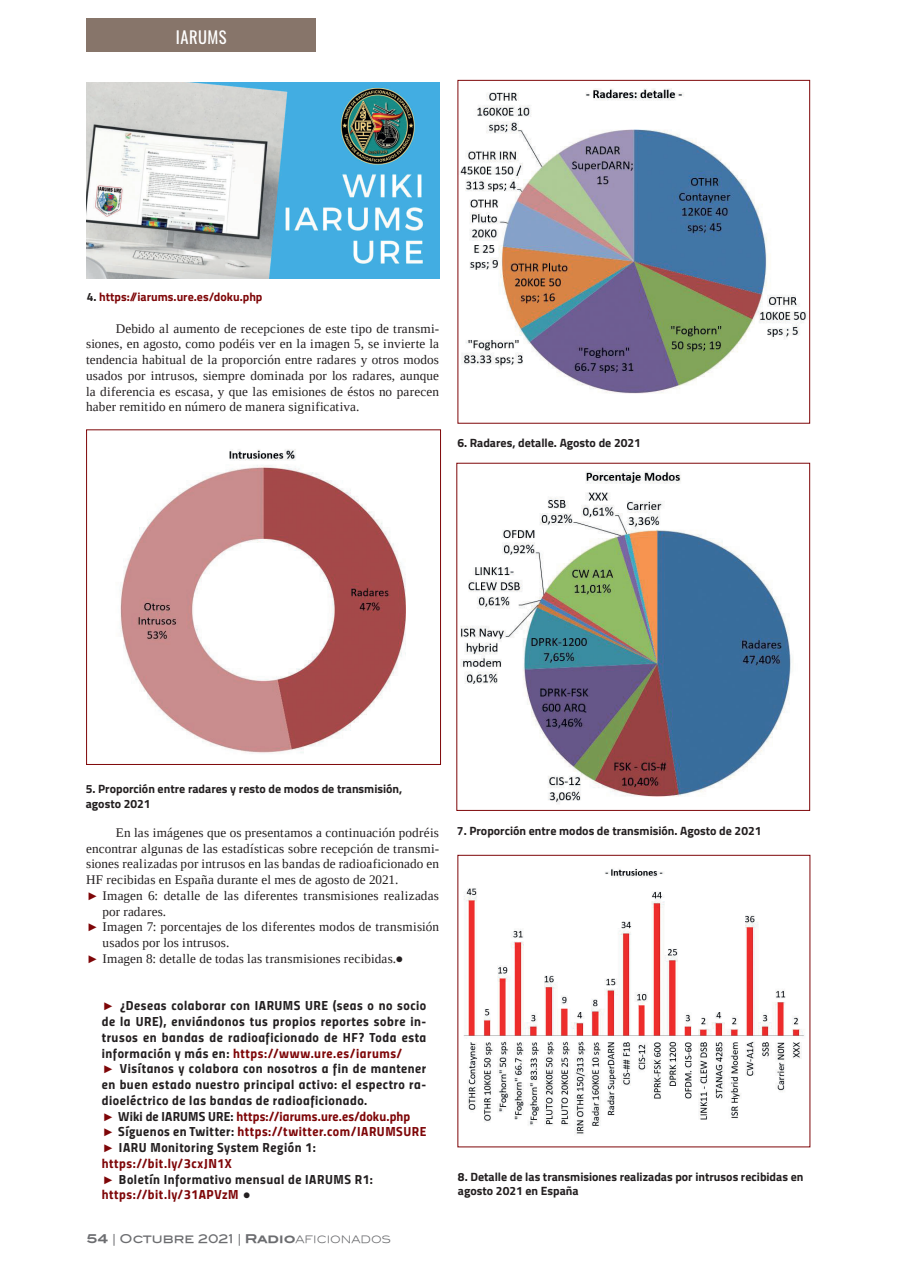
<style>
.page{position:relative;width:897px;height:1267px;background:#fff}
.page>*{position:absolute;margin:0;border:0;box-sizing:border-box;transform-origin:0 0}
.t1{font:16.5px "Oswald";letter-spacing:.03em;color:#fff}
.TXT_articles{font:13.2px/15.8px "Tinos";letter-spacing:.01em;color:#231f20;text-align:justify}
.TXT_articles-2{font:13.2px/15.8px "Titillium Bold Upright";letter-spacing:.04em;color:#231f20;text-align:justify}
.TXT_articles-3{font:13.2px "Titillium Bold Upright";letter-spacing:.035em;color:#7e0608}
.TXT_articles-4{font:13.2px "Titillium Bold Upright";letter-spacing:.01em;color:#7e0608}
.t2{font:700 12px/14.4px "Titillium";color:#231f20}
.t3{font:700 12px "Titillium";color:#7e0608}
.t4{font:12px "Blair Md ITCTT Medium";color:#6c6d70}
.s1{color:#231f20}
.s2{color:#7e0608}
.s3{font-family:"Tinos";color:#7e0608}
.s4{font-family:"Tinos"}
.s5{font-family:"Tinos";color:#231f20}
.s6{font-family:"Blair ITCTT Bold"}
.s7{font-family:"Bitter"}
.s8{font-family:"Blair ITCTT Light"}
</style>
<div class="page">
<div style="left:86px;top:18px;width:230px;height:33px;background:#87756a"></div>
<img style="left:86px;top:83px;width:353px;height:195px">
<img style="left:120px;top:449px;width:286px;height:305px">
<div style="left:86px;top:429px;width:355px;height:336px;border:1px solid #7e0608"></div>
<img style="left:460px;top:88px;width:347px;height:306px">
<div style="left:457px;top:80px;width:353px;height:343px;border:1px solid #7e0608"></div>
<img style="left:460px;top:471px;width:333px;height:333px">
<img style="left:463px;top:868px;width:342px;height:267px">
<p class="t1" style="left:176px;top:22px;width:52px">IARUMS</p>
<p class="t3" style="left:87px;top:288px;width:177px"><span class="s1">4.</span> https://iarums.ure.es/doku.php</p>
<p class="TXT_articles" style="left:86px;top:320px;width:354px;text-indent:30px">Debido al aumento de recepciones de este tipo de transmi&shy;siones, en agosto, como podéis ver en la imagen 5, se invierte la tendencia habitual de la proporción entre radares y otros modos usados por intrusos, siempre dominada por los radares, aunque la diferencia es escasa, y que las emisiones de éstos no parecen haber remitido en número de manera significativa.</p>
<p class="t2" style="left:457px;top:435px;width:185px">6. Radares, detalle. Agosto de 2021</p>
<p class="t2" style="left:86px;top:781px;width:318px">5. Proporción entre radares y resto de modos de transmisión, agosto 2021</p>
<p class="TXT_articles" style="left:86px;top:824px;width:354px;text-indent:30px">En las imágenes que os presentamos a continuación podréis encontrar algunas de las estadísticas sobre recepción de transmi&shy;siones realizadas por intrusos en las bandas de radioaficionado en HF recibidas en España durante el mes de agosto de 2021.</p>
<p class="TXT_articles" style="left:102px;top:887px;width:338px;text-indent:-16px"><span class="s2">►</span> Imagen 6: detalle de las diferentes transmisiones realizadas por radares.</p>
<p class="TXT_articles" style="left:102px;top:919px;width:338px;text-indent:-16px"><span class="s2">►</span> Imagen 7: porcentajes de los diferentes modos de transmisión usados por los intrusos.</p>
<p class="TXT_articles" style="left:86px;top:950px;width:319px"><span class="s2">►</span> Imagen 8: detalle de todas las transmisiones recibidas.●</p>
<p class="TXT_articles-2" style="left:102px;top:996px;width:326px"><span class="s3">►</span> ¿Deseas colaborar con IARUMS URE (seas o no socio de la URE), enviándonos tus propios reportes sobre in&shy;trusos en bandas de radioaficionado de HF? Toda esta información y más en: <span class="s2">https://www.ure.es/iarums/</span></p>
<p class="TXT_articles-2" style="left:102px;top:1059px;width:326px"><span class="s3">►</span> Visítanos y colabora con nosotros a fin de mantener en buen estado nuestro principal activo: el espectro ra&shy;dioeléctrico de las bandas de radioaficionado.</p>
<p class="TXT_articles-4" style="left:102px;top:1105px;width:310px"><span class="s4">►</span> <span class="s1">Wiki de IARUMS URE:</span> https://iarums.ure.es/doku.php</p>
<p class="TXT_articles-3" style="left:102px;top:1121px;width:326px"><span class="s4">►</span> <span class="s1">Síguenos en Twitter:</span> https://twitter.com/IARUMSURE</p>
<p class="TXT_articles-2" style="left:102px;top:1138px;width:215px"><span class="s3">►</span> IARU Monitoring System Región 1:</p>
<p class="TXT_articles-3" style="left:102px;top:1152px;width:131px">https://bit.ly/3cxJN1X</p>
<p class="TXT_articles-2" style="left:102px;top:1170px;width:272px"><span class="s3">►</span> Boletín Informativo mensual de IARUMS R1:</p>
<p class="TXT_articles-3" style="left:102px;top:1184px;width:150px">https://bit.ly/31APVzM <span class="s5">●</span></p>
<p class="t4" style="left:87px;top:1230px;width:306px"><span class="s6">54</span> <span class="s7">|</span> OCTUBRE 2021 <span class="s7">|</span> <span class="s6">Radio</span><span class="s8">AFICIONADOS</span></p>
<p class="t2" style="left:457px;top:822px;width:306px">7. Proporción entre modos de transmisión. Agosto de 2021</p>
<p class="t2" style="left:458px;top:1168px;width:347px">8. Detalle de las transmisiones realizadas por intrusos recibidas en agosto 2021 en España</p>
</div>
